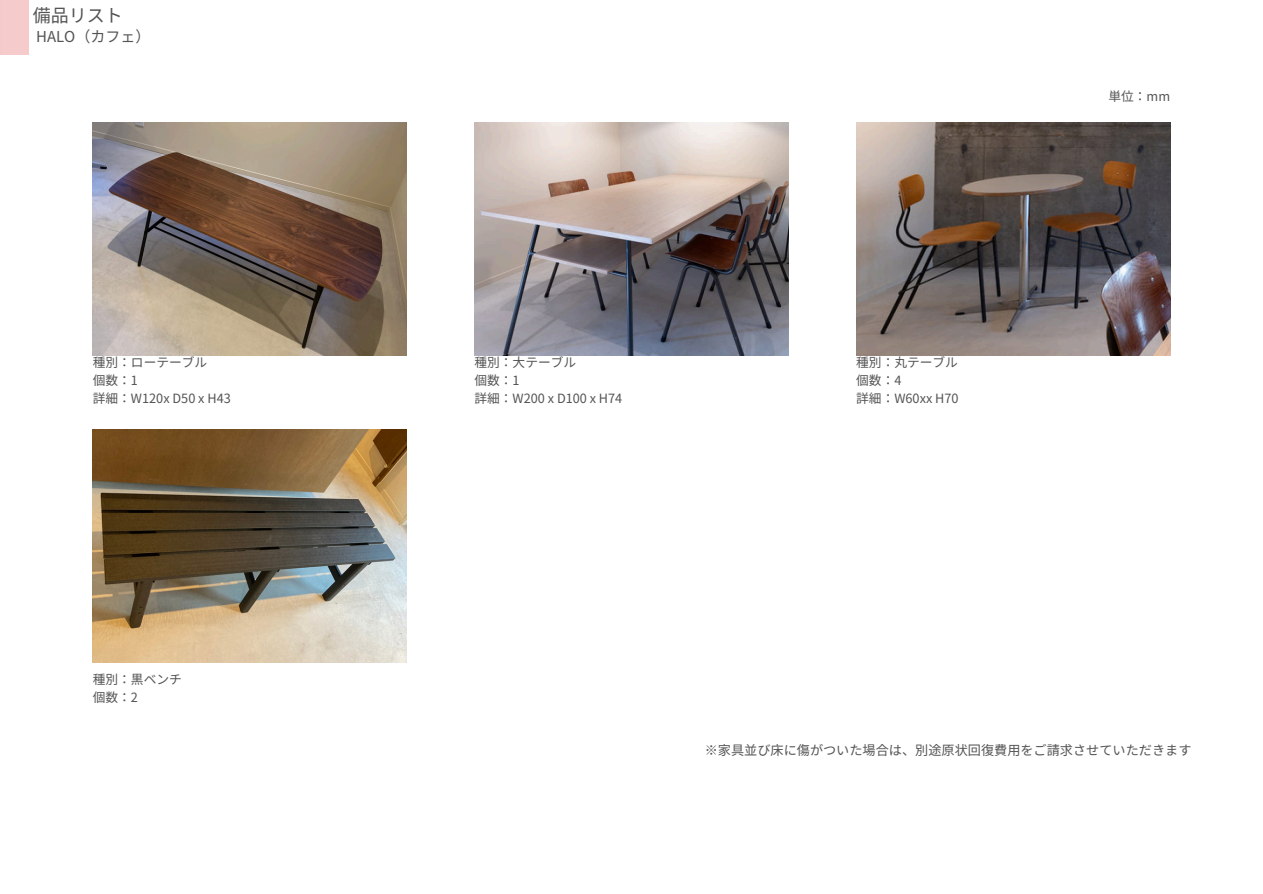
<style>
.page{position:relative;width:1263px;height:894px;background:#fff}
.page>*{position:absolute;margin:0;border:0;box-sizing:border-box;transform-origin:0 0}
.t1{font:18px "Noto Sans JP";color:#545454}
.t2{font:15px "Noto Sans JP";color:#545454}
.t3{font:13.2px "Noto Sans JP";color:#545454}
.t4{font:12.75px "Noto Sans JP";color:#545454}
</style>
<div class="page">
<img style="left:474px;top:122px;width:314px;height:233px">
<img style="left:93px;top:122px;width:314px;height:233px">
<img style="left:856px;top:122px;width:314px;height:233px">
<img style="left:93px;top:430px;width:314px;height:232px">
<p class="t1" style="left:33px;top:1px;width:92px">備品リスト</p>
<p class="t2" style="left:36px;top:24px;width:116px">HALO（カフェ）</p>
<p class="t4" style="left:93px;top:352px;width:116px">種別：ローテーブル</p>
<p class="t4" style="left:93px;top:370px;width:47px">個数：1</p>
<p class="t4" style="left:93px;top:388px;width:139px">詳細：W120x D50 x H43</p>
<p class="t4" style="left:93px;top:669px;width:91px">種別：黒ベンチ</p>
<p class="t4" style="left:93px;top:687px;width:47px">個数：2</p>
<p class="t4" style="left:474px;top:352px;width:103px">種別：大テーブル</p>
<h1 class="t4" style="left:474px;top:370px;width:47px">個数：1</h1>
<p class="t4" style="left:474px;top:388px;width:149px">詳細：W200 x D100 x H74</p>
<p class="t4" style="left:856px;top:352px;width:103px">種別：丸テーブル</p>
<p class="t4" style="left:856px;top:370px;width:47px">個数：4</p>
<p class="t4" style="left:856px;top:388px;width:104px">詳細：W60xx H70</p>
<p class="t4" style="left:1108px;top:86px;width:63px">単位：mm</p>
<p class="t3" style="left:705px;top:739px;width:488px">※家具並び床に傷がついた場合は、別途原状回復費用をご請求させていただきます</p>
</div>
